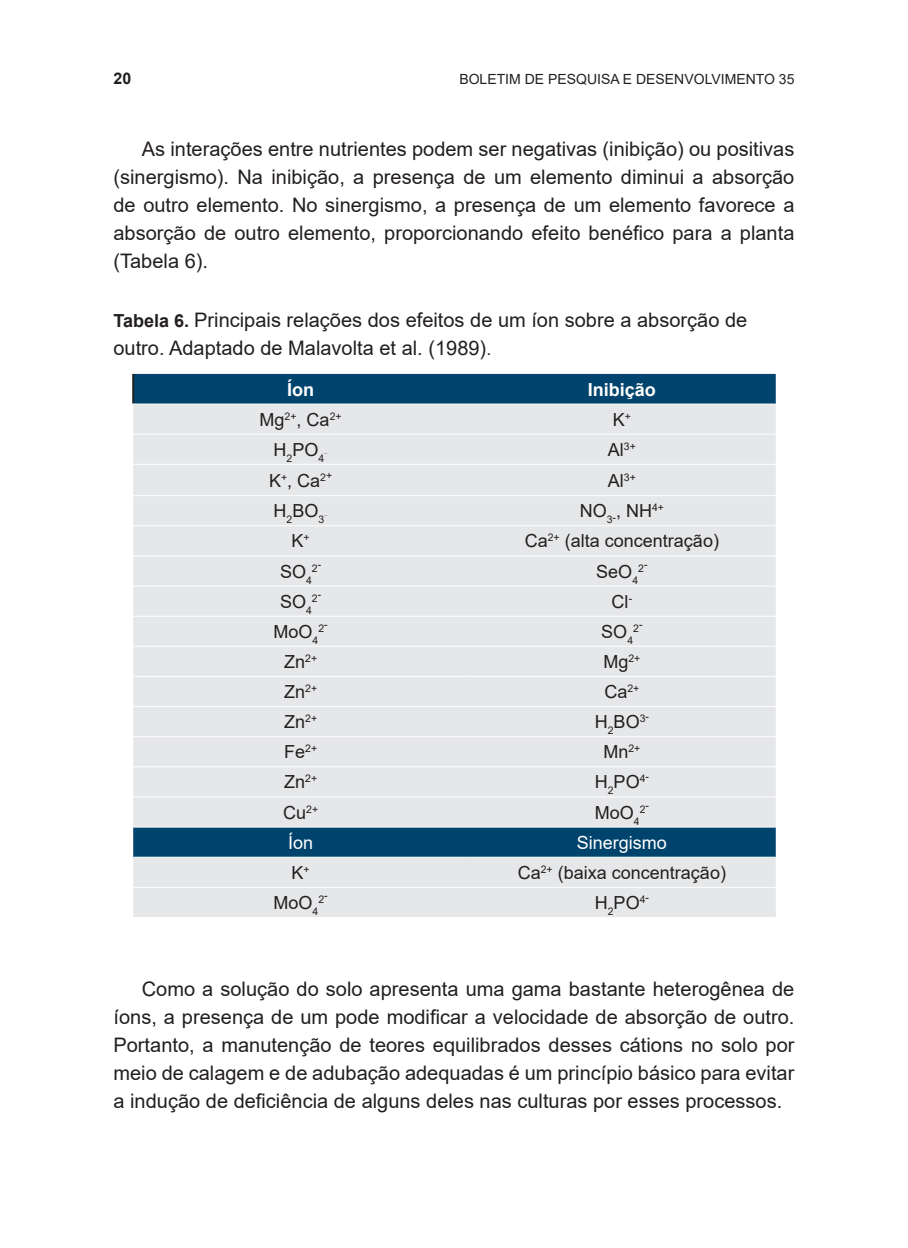
<style>
.page{position:relative;width:908px;height:1248px;background:#fff}
.page>*{position:absolute;margin:0;border:0;box-sizing:border-box;transform-origin:0 0}
.t1{font:20px/28px "Arial";color:#231f20;text-align:justify}
.t2{font:18px "Arial";color:#231f20}
.t3{font:18px "Arial";color:#fff}
.t4{font:700 18px "Arial";color:#fff}
.t5{font:700 16px "Arial";color:#231f20}
.t6{font:14px "Arial";color:#231f20}
.t7{font:10.4px "Arial";color:#231f20}
.t8{font:2.8px "Arial";color:#231f20;scale:3.7 1}
.s1{font-weight:700;font-size:18px}
.s2{font-size:18px}
</style>
<div class="page">
<div style="left:134px;top:374px;width:641px;height:29px;background:#00446d"></div>
<div style="left:133px;top:404px;width:642px;height:512px;background:#e6e7e9"></div>
<div style="left:133px;top:827px;width:642px;height:29px;background:#00446d"></div>
<hr style="left:132px;top:374px;width:2px;height:29px;background:#231f20">
<hr style="left:133px;top:433px;width:335px;height:1px;background:#fff">
<hr style="left:468px;top:433px;width:307px;height:1px;background:#fff">
<hr style="left:133px;top:464px;width:335px;height:1px;background:#fff">
<hr style="left:468px;top:464px;width:307px;height:1px;background:#fff">
<hr style="left:133px;top:495px;width:335px;height:1px;background:#fff">
<hr style="left:468px;top:495px;width:307px;height:1px;background:#fff">
<hr style="left:133px;top:525px;width:335px;height:1px;background:#fff">
<hr style="left:468px;top:525px;width:307px;height:1px;background:#fff">
<hr style="left:133px;top:555px;width:335px;height:1px;background:#fff">
<hr style="left:468px;top:555px;width:307px;height:1px;background:#fff">
<hr style="left:133px;top:585px;width:335px;height:1px;background:#fff">
<hr style="left:468px;top:585px;width:307px;height:1px;background:#fff">
<hr style="left:133px;top:615px;width:335px;height:1px;background:#fff">
<hr style="left:468px;top:615px;width:307px;height:1px;background:#fff">
<hr style="left:133px;top:645px;width:335px;height:1px;background:#fff">
<hr style="left:468px;top:645px;width:307px;height:1px;background:#fff">
<hr style="left:133px;top:676px;width:335px;height:1px;background:#fff">
<hr style="left:468px;top:676px;width:307px;height:1px;background:#fff">
<hr style="left:133px;top:706px;width:335px;height:1px;background:#fff">
<hr style="left:468px;top:706px;width:307px;height:1px;background:#fff">
<hr style="left:133px;top:736px;width:335px;height:1px;background:#fff">
<hr style="left:468px;top:736px;width:307px;height:1px;background:#fff">
<hr style="left:133px;top:766px;width:335px;height:1px;background:#fff">
<hr style="left:468px;top:766px;width:307px;height:1px;background:#fff">
<hr style="left:133px;top:796px;width:335px;height:1px;background:#fff">
<hr style="left:468px;top:796px;width:307px;height:1px;background:#fff">
<hr style="left:133px;top:826px;width:335px;height:1px;background:#fff">
<hr style="left:468px;top:826px;width:307px;height:1px;background:#fff">
<hr style="left:133px;top:856px;width:335px;height:1px;background:#fff">
<hr style="left:468px;top:856px;width:307px;height:1px;background:#fff">
<hr style="left:133px;top:886px;width:335px;height:1px;background:#fff">
<hr style="left:468px;top:886px;width:307px;height:1px;background:#fff">
<p class="t5" style="left:113px;top:67px;width:19px">20</p>
<p class="t6" style="left:459px;top:69px;width:336px">BOLETIM DE PESQUISA E DESENVOLVIMENTO 35</p>
<p class="t1" style="left:113px;top:135px;width:682px;text-indent:28px">As interações entre nutrientes podem ser negativas (inibição) ou positivas (sinergismo). Na inibição, a presença de um elemento diminui a absorção de outro elemento. No sinergismo, a presença de um elemento favorece a absorção de outro elemento, proporcionando efeito benéfico para a planta (Tabela 6).</p>
<p class="t1" style="left:113px;top:305px;width:635px"><span class="s1">Tabela 6.</span> Principais relações dos efeitos de um íon sobre a absorção de outro. Adaptado de Malavolta et al. (1989)<span class="s2">.</span></p>
<p class="t4" style="left:287px;top:376px;width:29px">Íon</p>
<p class="t4" style="left:587px;top:376px;width:70px">Inibição</p>
<p class="t2" style="left:259px;top:407px;width:83px">Mg<sup>2+</sup>, Ca<sup>2+</sup></p>
<p class="t2" style="left:612px;top:407px;width:20px">K<sup>+</sup></p>
<p class="t2" style="left:273px;top:437px;width:52px">H<sub>2</sub>PO<sub>4</sub></p>
<p class="t8" style="left:324px;top:451px;width:2px">-</p>
<p class="t2" style="left:607px;top:437px;width:29px">Al<sup>3+</sup></p>
<p class="t2" style="left:269px;top:468px;width:65px">K<sup>+</sup>, Ca<sup>2+</sup></p>
<p class="t2" style="left:607px;top:468px;width:29px">Al<sup>3+</sup></p>
<p class="t2" style="left:273px;top:498px;width:52px">H<sub>2</sub>BO<sub>3</sub></p>
<p class="t2" style="left:579px;top:498px;width:86px">NO<sub>3-</sub>, NH<sup>4+</sup></p>
<p class="t2" style="left:291px;top:528px;width:20px">K<sup>+</sup></p>
<p class="t2" style="left:524px;top:528px;width:196px">Ca<sup>2+</sup> (alta concentração)</p>
<p class="t2" style="left:280px;top:558px;width:33px">SO<sub>4</sub></p>
<p class="t7" style="left:312px;top:558px;width:11px">2-</p>
<p class="t2" style="left:596px;top:558px;width:43px">SeO<sub>4</sub></p>
<p class="t7" style="left:638px;top:558px;width:11px">2-</p>
<p class="t2" style="left:280px;top:589px;width:33px">SO<sub>4</sub></p>
<p class="t7" style="left:312px;top:588px;width:11px">2-</p>
<p class="t2" style="left:611px;top:589px;width:22px">Cl<sup>-</sup></p>
<p class="t2" style="left:273px;top:619px;width:46px">MoO<sub>4</sub></p>
<p class="t7" style="left:318px;top:619px;width:11px">2-</p>
<p class="t2" style="left:601px;top:619px;width:33px">SO<sub>4</sub></p>
<p class="t7" style="left:633px;top:619px;width:11px">2-</p>
<p class="t2" style="left:284px;top:649px;width:34px">Zn<sup>2+</sup></p>
<p class="t2" style="left:603px;top:649px;width:38px">Mg<sup>2+</sup></p>
<p class="t2" style="left:284px;top:679px;width:34px">Zn<sup>2+</sup></p>
<p class="t2" style="left:604px;top:679px;width:36px">Ca<sup>2+</sup></p>
<p class="t2" style="left:284px;top:709px;width:34px">Zn<sup>2+</sup></p>
<p class="t2" style="left:594px;top:709px;width:56px">H<sub>2</sub>BO<sup>3-</sup></p>
<p class="t2" style="left:284px;top:739px;width:34px">Fe<sup>2+</sup></p>
<p class="t2" style="left:603px;top:739px;width:38px">Mn<sup>2+</sup></p>
<p class="t2" style="left:284px;top:769px;width:34px">Zn<sup>2+</sup></p>
<p class="t2" style="left:594px;top:769px;width:56px">H<sub>2</sub>PO<sup>4-</sup></p>
<p class="t2" style="left:283px;top:799px;width:36px">Cu<sup>2+</sup></p>
<p class="t2" style="left:594px;top:799px;width:46px">MoO<sub>4</sub></p>
<p class="t7" style="left:639px;top:799px;width:11px">2-</p>
<p class="t3" style="left:288px;top:829px;width:27px">Íon</p>
<p class="t3" style="left:576px;top:829px;width:92px">Sinergismo</p>
<p class="t2" style="left:291px;top:860px;width:20px">K<sup>+</sup></p>
<p class="t2" style="left:517px;top:860px;width:210px">Ca<sup>2+</sup> (baixa concentração)</p>
<p class="t2" style="left:273px;top:890px;width:46px">MoO<sub>4</sub></p>
<p class="t7" style="left:318px;top:890px;width:11px">2-</p>
<p class="t2" style="left:594px;top:890px;width:56px">H<sub>2</sub>PO<sup>4-</sup></p>
<p class="t1" style="left:113px;top:974px;width:682px;text-indent:28px">Como a solução do solo apresenta uma gama bastante heterogênea de íons, a presença de um pode modificar a velocidade de absorção de outro.<br>Portanto, a manutenção de teores equilibrados desses cátions no solo por meio de calagem e de adubação adequadas é um princípio básico para evitar a indução de deficiência de alguns deles nas culturas por esses processos.</p>
</div>
